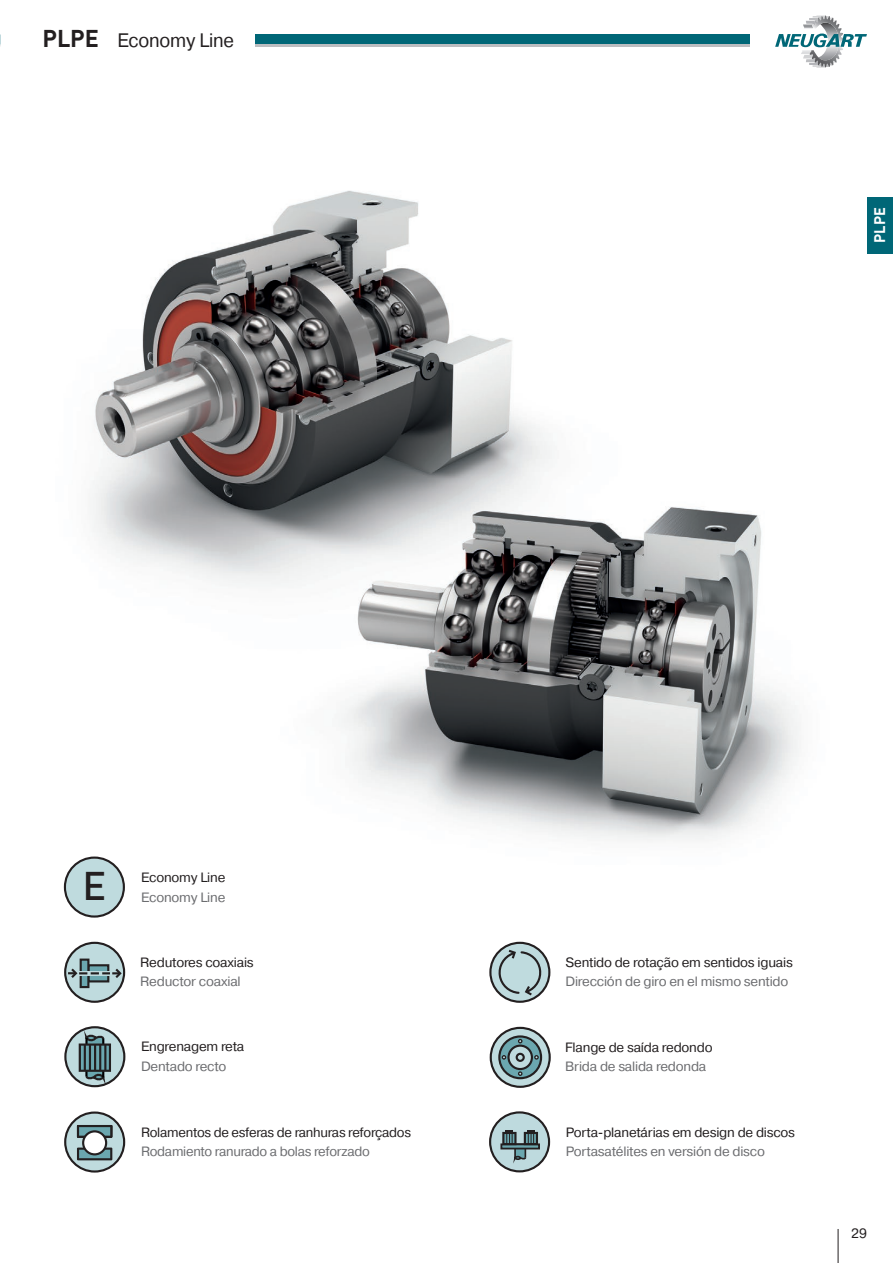
<style>
.page{position:relative;width:893px;height:1263px;background:#fff}
.page>*{position:absolute;margin:0;border:0;box-sizing:border-box;transform-origin:0 0}
.t1{font:500 39.45px "DIN Pro";color:#231f20}
.t2{font:19.5px "Pragmatica";letter-spacing:-.01em;color:#231f20;scale:.95 1}
.t3{font:700 15.15px "DIN Pro";color:#fff;scale:.96 1}
.t4{font:13.5px "Pragmatica";letter-spacing:-.015em;color:#231f20}
.t5{font:13.5px "Pragmatica";letter-spacing:-.015em;color:#6c6d70}
.s1{font-family:"DIN Pro";font-weight:700;font-size:24px}
</style>
<div class="page">
<img style="left:63px;top:190px;width:737px;height:705px">
<div style="left:867px;top:197px;width:26px;height:56px;background:#006777"></div>
<div style="left:65px;top:943px;width:59px;height:59px;background:#bfdbde;border-radius:50%"></div>
<div style="left:64px;top:942px;width:61px;height:61px;border:2px solid #231f20;border-radius:50%"></div>
<div style="left:87px;top:964px;width:22px;height:18px;border:2px solid #231f20"></div>
<div style="left:81px;top:960px;width:7px;height:27px;background:#6ba7af"></div>
<div style="left:80px;top:958px;width:9px;height:30px;border:2px solid #231f20"></div>
<svg style="left:68px;top:966px;width:55px;height:14px"></svg>
<svg style="left:490px;top:943px;width:59px;height:59px"></svg>
<div style="left:489px;top:942px;width:61px;height:61px;border:2px solid #231f20;border-radius:50%"></div>
<svg style="left:498px;top:948px;width:43px;height:49px;background:#a5bcbf"></svg>
<svg style="left:490px;top:1027px;width:61px;height:61px"></svg>
<div style="left:65px;top:857px;width:59px;height:60px;background:#bfdbde;border-radius:50%"></div>
<div style="left:64px;top:856px;width:61px;height:62px;border:2px solid #231f20;border-radius:50%"></div>
<svg style="left:65px;top:1027px;width:59px;height:59px"></svg>
<div style="left:64px;top:1026px;width:61px;height:61px;border:2px solid #231f20;border-radius:50%"></div>
<svg style="left:80px;top:1032px;width:30px;height:51px"></svg>
<div style="left:79px;top:1043px;width:32px;height:29px;border:2px solid #231f20"></div>
<svg style="left:64px;top:1111px;width:61px;height:61px"></svg>
<div style="left:490px;top:1112px;width:59px;height:59px;background:#bedade;border-radius:50%"></div>
<svg style="left:514px;top:1149px;width:12px;height:5px"></svg>
<div style="left:489px;top:1111px;width:61px;height:61px;border:2px solid #231f20;border-radius:50%"></div>
<div style="left:500px;top:1143px;width:40px;height:6px;border:2px solid #231f20"></div>
<div style="left:503px;top:1133px;width:12px;height:11px;background:#6ba7af"></div>
<div style="left:502px;top:1132px;width:15px;height:13px;border:2px solid #231f20"></div>
<div style="left:525px;top:1133px;width:12px;height:11px;background:#5a888e"></div>
<div style="left:524px;top:1132px;width:14px;height:13px;border:2px solid #231f20"></div>
<svg style="left:506px;top:1130px;width:7px;height:14px"></svg>
<svg style="left:528px;top:1130px;width:7px;height:14px"></svg>
<svg style="left:513px;top:1154px;width:14px;height:6px"></svg>
<hr style="left:838px;top:1229px;width:1px;height:34px;background:#231f20">
<svg style="left:775px;top:16px;width:92px;height:52px"></svg>
<div style="left:255px;top:34px;width:494px;height:11px;background:#006777"></div>
<hr style="left:255px;top:45px;width:494px;height:2px;background:#bcbdc0">
<p class="t2" style="left:43px;top:28px;width:203px"><span class="s1">PLPE</span> Economy Line</p>
<p class="t3" style="left:868px;top:243px;width:38px;rotate:-90deg">PLPE</p>
<p class="t1" style="left:82px;top:855px;width:25px">E</p>
<p class="t4" style="left:141px;top:869px;width:86px">Economy Line</p>
<p class="t5" style="left:141px;top:888px;width:86px">Economy Line</p>
<p class="t4" style="left:140px;top:954px;width:115px">Redutores coaxiais</p>
<p class="t5" style="left:140px;top:973px;width:102px">Reductor coaxial</p>
<p class="t4" style="left:141px;top:1038px;width:105px">Engrenagem reta</p>
<p class="t5" style="left:141px;top:1057px;width:87px">Dentado recto</p>
<p class="t4" style="left:141px;top:1124px;width:272px">Rolamentos de esferas de ranhuras reforçados</p>
<p class="t5" style="left:141px;top:1143px;width:230px">Rodamiento ranurado a bolas reforzado</p>
<p class="t4" style="left:566px;top:954px;width:229px">Sentido de rotação em sentidos iguais</p>
<p class="t5" style="left:566px;top:973px;width:224px">Dirección de giro en el mismo sentido</p>
<p class="t4" style="left:565px;top:1039px;width:149px">Flange de saída redondo</p>
<p class="t5" style="left:565px;top:1058px;width:143px">Brida de salida redonda</p>
<p class="t4" style="left:566px;top:1123px;width:231px">Porta-planetárias em design de discos</p>
<p class="t5" style="left:566px;top:1143px;width:201px">Portasatélites en versión de disco</p>
<p class="t4" style="left:851px;top:1225px;width:17px">29</p>
</div>
